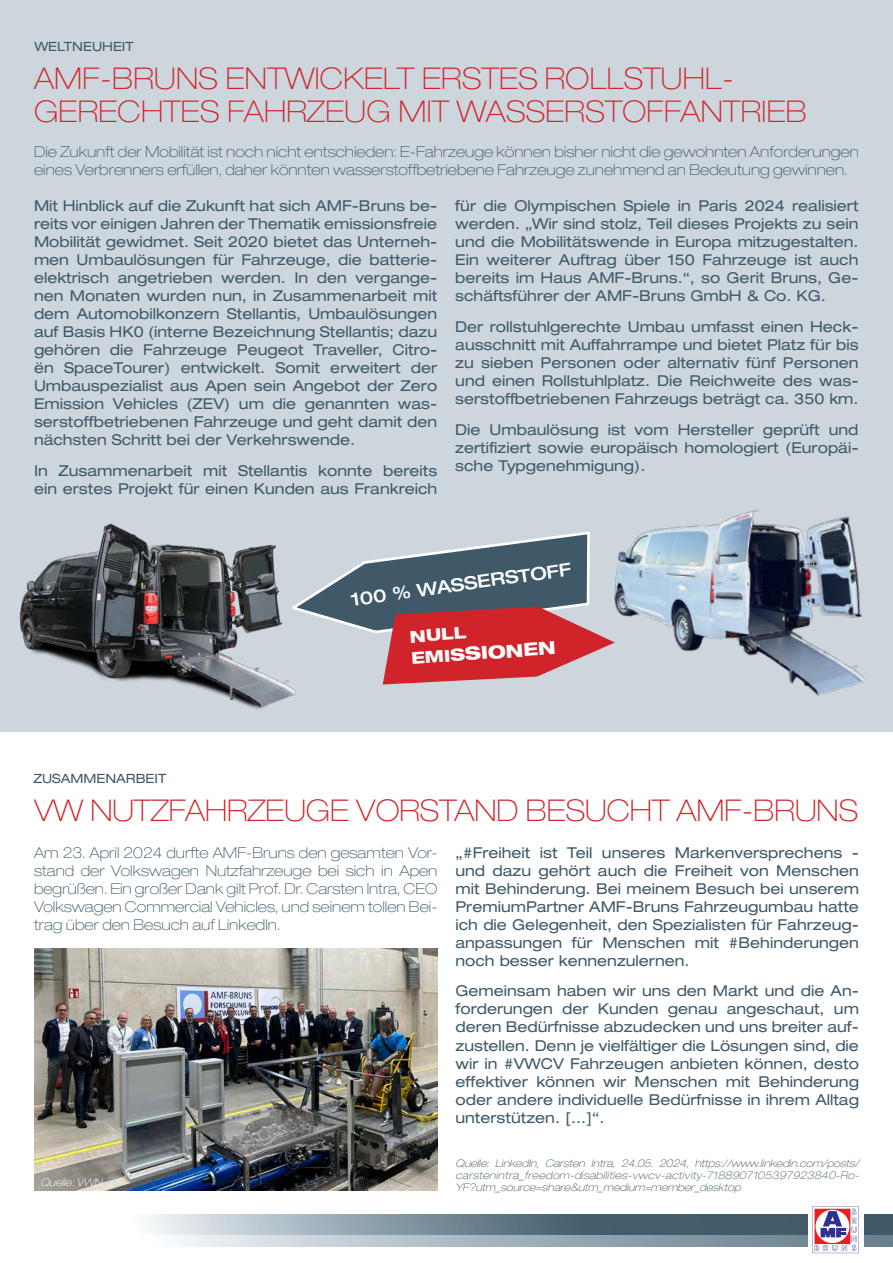
<style>
.page{position:relative;width:893px;height:1263px;background:#fff}
.page>*{position:absolute;margin:0;border:0;box-sizing:border-box;transform-origin:0 0}
.Fliestext{font:100 expanded 30px "Helvetica Neue LT Std";letter-spacing:.01em;color:#d1232a}
.t1{font:500 expanded 18px "Helvetica Neue LT Std";color:#fff}
.t2{font:800 expanded 18px "Helvetica Neue LT Std";color:#fff}
.t3{font:800 expanded 16.5px "Helvetica Neue LT Std";color:#fff}
.Fliestext-2{font:expanded 15px/18px "Helvetica Neue LT Std";color:#405968;text-align:justify}
.Fliestext-3{font:100 expanded 15px/18px "Helvetica Neue LT Std";color:#405968}
.t4{font:expanded 12.75px "Helvetica Neue LT Std";color:#405968}
.Fliestext-4{font:italic 100 expanded 10.5px/12px "Helvetica Neue LT Std";color:#405968;text-align:justify}
.Fliestext-5{font:italic 100 expanded 10.5px "Helvetica Neue LT Std";color:#fff}
.s1{font-size:16.5px}
</style>
<div class="page">
<div style="left:0;top:0;width:893px;height:731px;background:#cdd6dd"></div>
<img style="left:153px;top:1234px;width:740px;height:12px">
<svg style="left:146px;top:1214px;width:747px;height:20px;background:#768b97"></svg>
<div style="left:808px;top:1212px;width:55px;height:36px;background:#fff"></div>
<svg style="left:812px;top:1206px;width:47px;height:47px"></svg>
<img style="left:0;top:523px;width:330px;height:209px">
<img style="left:615px;top:509px;width:250px;height:187px">
<img style="left:34px;top:948px;width:403px;height:243px">
<svg style="left:287px;top:530px;width:328px;height:154px"></svg>
<p class="t4" style="left:34px;top:39px;width:101px">WELTNEUHEIT</p>
<p class="Fliestext" style="left:34px;top:61px;width:701px">AMF-BRUNS ENTWICKELT ERSTES ROLLSTUHL-</p>
<p class="Fliestext" style="left:34px;top:94px;width:774px">GERECHTES FAHRZEUG MIT WASSERSTOFFANTRIEB</p>
<p class="Fliestext-3" style="left:34px;top:143px;width:826px">Die Zukunft der Mobilität ist noch nicht entschieden: E-Fahrzeuge können bisher nicht die gewohnten Anforderungen eines Verbrenners erfüllen, daher könnten wasserstoffbetriebene Fahrzeuge zunehmend an Bedeutung gewinnen.</p>
<p class="Fliestext-2" style="left:34px;top:197px;width:405px">Mit Hinblick auf die Zukunft hat sich AMF-Bruns be&shy;reits vor einigen Jahren der Thematik emissionsfreie Mobilität gewidmet. Seit 2020 bietet das Unterneh&shy;men Umbaulösungen für Fahrzeuge, die batterie&shy;elektrisch angetrieben werden. In den vergange&shy;nen Monaten wurden nun, in Zusammenarbeit mit dem Automobilkonzern Stellantis, Umbaulösungen auf Basis HK0 (interne Bezeichnung Stellantis; dazu gehören die Fahrzeuge Peugeot Traveller, Citro&shy;ën SpaceTourer) entwickelt. Somit erweitert der Umbauspezialist aus Apen sein Angebot der Zero Emission Vehicles (ZEV) um die genannten was&shy;serstoffbetriebenen Fahrzeuge und geht damit den nächsten Schritt bei der Verkehrswende.</p>
<p class="Fliestext-2" style="left:34px;top:462px;width:405px">In Zusammenarbeit mit Stellantis konnte bereits ein erstes Projekt für einen Kunden aus Frankreich</p>
<p class="Fliestext-2" style="left:455px;top:197px;width:405px">für die Olympischen Spiele in Paris 2024 realisiert werden. „Wir sind stolz, Teil dieses Projekts zu sein und die Mobilitätswende in Europa mitzugestalten.<br>Ein weiterer Auftrag über 150 Fahrzeuge ist auch bereits im Haus AMF-Bruns.“, so Gerit Bruns, Ge&shy;schäftsführer der AMF-Bruns GmbH &amp; Co. KG.</p>
<p class="Fliestext-2" style="left:455px;top:318px;width:405px">Der rollstuhlgerechte Umbau umfasst einen Heck&shy;ausschnitt mit Auffahrrampe und bietet Platz für bis zu sieben Personen oder alternativ fünf Personen und einen Rollstuhlplatz. Die Reichweite des was&shy;serstoffbetriebenen Fahrzeugs beträgt ca. 350 km.</p>
<p class="Fliestext-2" style="left:455px;top:420px;width:405px">Die Umbaulösung ist vom Hersteller geprüft und zertifiziert sowie europäisch homologiert (Europäi&shy;sche Typgenehmigung).</p>
<p class="t1" style="left:349px;top:589px;width:224px;rotate:-8deg">100 % WASSERSTOFF</p>
<p class="t4" style="left:33px;top:771px;width:134px">ZUSAMMENARBEIT</p>
<p class="t3" style="left:409px;top:626px;width:58px;rotate:-4deg">NULL</p>
<p class="t2" style="left:410px;top:646px;width:146px;rotate:-4deg"><span class="s1">EMIS</span>SIONEN</p>
<p class="Fliestext" style="left:34px;top:793px;width:826px">VW NUTZFAHRZEUGE VORSTAND BESUCHT AMF-BRUNS</p>
<p class="Fliestext-3" style="left:34px;top:843px;width:405px;text-align:justify">Am 23. April 2024 durfte AMF-Bruns den gesamten Vor&shy;stand der Volkswagen Nutzfahrzeuge bei sich in Apen begrüßen. Ein großer Dank gilt Prof. Dr. Carsten Intra, CEO Volkswagen Commercial Vehicles, und seinem tollen Bei&shy;trag über den Besuch auf LinkedIn.</p>
<p class="Fliestext-5" style="left:40px;top:1176px;width:63px">Quelle: VWN</p>
<p class="Fliestext-2" style="left:455px;top:843px;width:405px">„#Freiheit ist Teil unseres Markenversprechens - und dazu gehört auch die Freiheit von Menschen mit Behinderung. Bei meinem Besuch bei unserem PremiumPartner AMF-Bruns Fahrzeugumbau hatte ich die Gelegenheit, den Spezialisten für Fahrzeug&shy;anpassungen für Menschen mit #Behinderungen noch besser kennenzulernen.</p>
<p class="Fliestext-2" style="left:455px;top:982px;width:405px">Gemeinsam haben wir uns den Markt und die An&shy;forderungen der Kunden genau angeschaut, um deren Bedürfnisse abzudecken und uns breiter auf&shy;zustellen. Denn je vielfältiger die Lösungen sind, die wir in #VWCV Fahrzeugen anbieten können, desto effektiver können wir Menschen mit Behinderung oder andere individuelle Bedürfnisse in ihrem Alltag unterstützen. [...]“.</p>
<p class="Fliestext-4" style="left:455px;top:1157px;width:405px">Quelle: LinkedIn, Carsten Intra, 24.05. 2024, https://www.linkedin.com/posts/ carstenintra_freedom-disabilities-vwcv-activity-7188907105397923840-Ro-YF?utm_source=share&amp;utm_medium=member_desktop</p>
</div>
